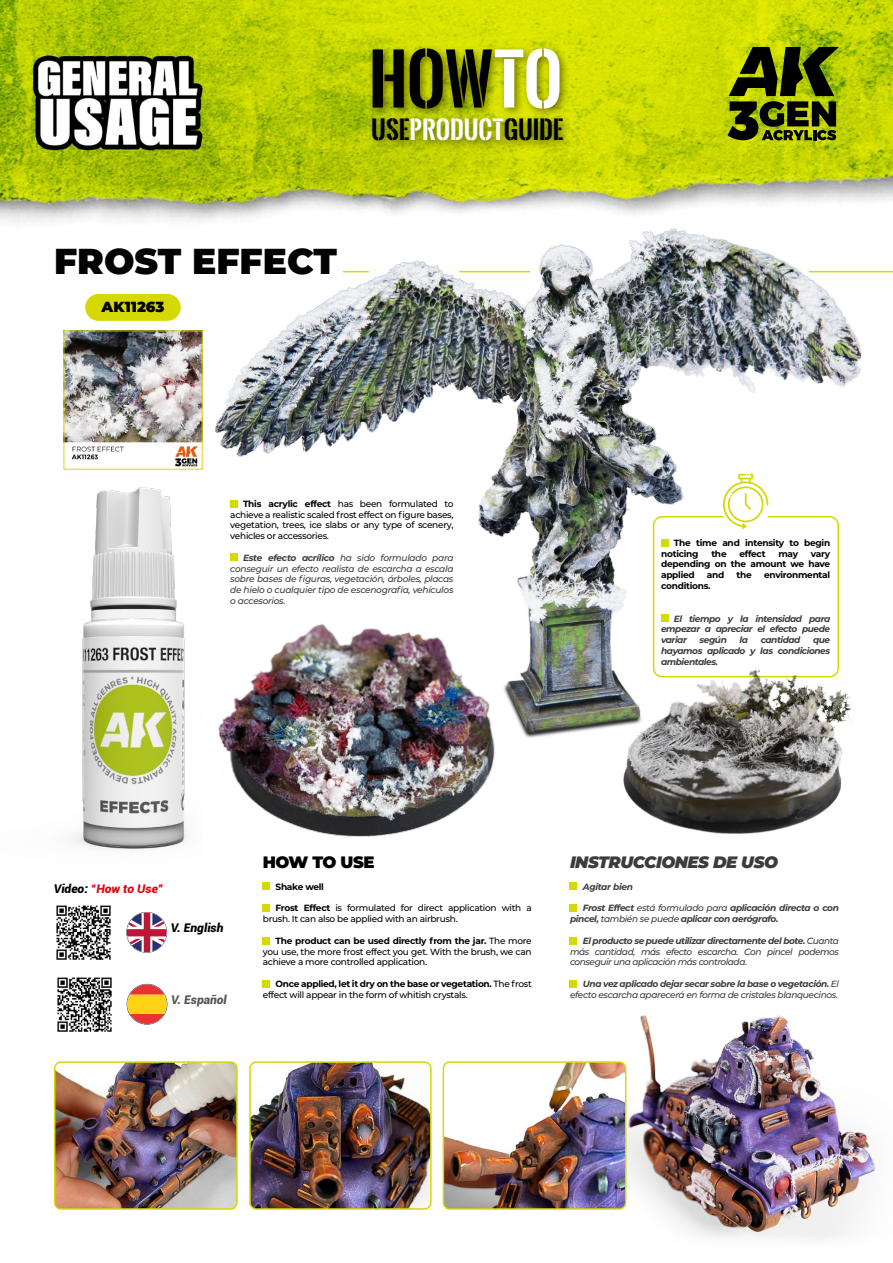
<style>
.page{position:relative;width:893px;height:1263px;background:#fff}
.page>*{position:absolute;margin:0;border:0;box-sizing:border-box;transform-origin:0 0}
.t1{font:700 66.75px "Oswald Stencil";letter-spacing:-.005em;color:#000}
.t2{font:900 36px "Montserrat";color:#020203}
.t3{font:700 24.75px "Oswald Stencil";color:#000}
.t4{font:italic 900 16.5px "Montserrat";letter-spacing:-.03em;color:#3c3c3b}
.t5{font:900 16.5px "Montserrat";letter-spacing:-.03em;color:#000}
.t6{font:900 14.7px "Montserrat";color:#000}
.t7{font:italic 900 12px "Roboto";color:#e30613}
.t8{font:italic 900 12px "Roboto";color:#000}
.t9{font:italic 900 12px "Roboto";color:#575756}
.t10{font:500 9px/10.8px "Montserrat";letter-spacing:-.03em;color:#000}
.t11{font:italic 500 9px/10.8px "Montserrat";letter-spacing:-.04em;color:#3c3c3b;text-align:justify}
.t12{font:italic 700 9px/10.8px "Montserrat";letter-spacing:-.05em;color:#3c3c3b;text-align:justify}
.t13{font:700 9px/10.8px "Montserrat";letter-spacing:-.03em;color:#000}
.t14{font:italic 700 9px "Montserrat";letter-spacing:-.03em;color:#3c3c3b}
.s1{color:#fff}
.s2{font-weight:700}
.s3{color:#000}
.s4{font-weight:500}
</style>
<div class="page">
<img style="left:215px;top:313px;width:647px;height:423px">
<img style="left:215px;top:580px;width:333px;height:257px">
<div style="left:653px;top:516px;width:186px;height:161px;border:2px solid #d6d900;border-radius:9px"></div>
<div style="left:720px;top:479px;width:51px;height:51px;background:#fff;border-radius:50%"></div>
<svg style="left:723px;top:474px;width:45px;height:55px"></svg>
<div style="left:661px;top:539px;width:7px;height:7px;background:#d5d901"></div>
<div style="left:661px;top:614px;width:7px;height:7px;background:#d5d901"></div>
<img style="left:609px;top:639px;width:253px;height:195px">
<img style="left:73px;top:487px;width:114px;height:363px">
<img style="left:569px;top:980px;width:307px;height:259px">
<img style="left:57px;top:1064px;width:178px;height:143px">
<div style="left:54px;top:1061px;width:184px;height:149px;border:2px solid #d5d901;border-radius:6px"></div>
<img style="left:252px;top:1064px;width:177px;height:143px">
<div style="left:249px;top:1061px;width:183px;height:149px;border:2px solid #d5d901;border-radius:6px"></div>
<img style="left:443px;top:1062px;width:183px;height:147px">
<div style="left:443px;top:1061px;width:183px;height:149px;border:2px solid #d5d901;border-radius:6px"></div>
<img style="left:56px;top:905px;width:55px;height:55px">
<svg style="left:126px;top:912px;width:42px;height:41px"></svg>
<img style="left:57px;top:977px;width:55px;height:55px">
<svg style="left:126px;top:983px;width:42px;height:42px"></svg>
<div style="left:263px;top:882px;width:7px;height:8px;background:#d5d901"></div>
<div style="left:263px;top:904px;width:7px;height:7px;background:#d5d901"></div>
<div style="left:263px;top:937px;width:7px;height:7px;background:#d5d901"></div>
<div style="left:263px;top:981px;width:7px;height:7px;background:#d5d901"></div>
<div style="left:570px;top:882px;width:7px;height:8px;background:#d5d901"></div>
<div style="left:570px;top:904px;width:7px;height:7px;background:#d5d901"></div>
<div style="left:570px;top:937px;width:7px;height:7px;background:#d5d901"></div>
<div style="left:570px;top:981px;width:7px;height:7px;background:#d5d901"></div>
<div style="left:85px;top:294px;width:96px;height:27px;background:#d5d901;border-radius:13px"></div>
<div style="left:230px;top:554px;width:7px;height:7px;background:#d5d901"></div>
<div style="left:230px;top:500px;width:7px;height:7px;background:#d5d901"></div>
<img style="left:66px;top:332px;width:135px;height:135px">
<img style="left:0;top:0;width:893px;height:313px">
<div style="left:367px;top:44px;width:207px;height:108px;background:#000;opacity:.49"></div>
<svg style="left:728px;top:47px;width:111px;height:93px;background:#555e00"></svg>
<h1 class="t1" style="left:369px;top:31px;width:195px">HOW<span class="s1">TO</span></h1>
<h3 class="t3" style="left:371px;top:112px;width:194px">USE<span class="s1">PRODUCT</span>GUIDE</h3>
<h2 class="t2" style="left:54px;top:234px;width:285px">FROST EFFECT</h2>
<h3 class="t6" style="left:102px;top:296px;width:65px">AK11263</h3>
<p class="t10" style="left:230px;top:498px;width:225px;text-align:justify;text-indent:13px"><span class="s2">This acrylic effect</span> has been formulated to achieve a realistic scaled frost effect on figure bases, vegetation, trees, ice slabs or any type of scenery, vehicles or accessories.</p>
<p class="t11" style="left:230px;top:552px;width:225px;text-indent:13px"><span class="s2">Este efecto acrílico</span> ha sido formulado para conseguir un efecto realista de escarcha a escala sobre bases de figuras, vegetación, árboles, placas de hielo o cualquier tipo de escenografía, vehículos o accesorios.</p>
<p class="t13" style="left:661px;top:537px;width:171px;text-indent:13px">The time and intensity to begin noticing</p>
<p class="t13" style="left:711px;top:548px;width:17px">the</p>
<p class="t13" style="left:739px;top:548px;width:28px">effect</p>
<p class="t13" style="left:778px;top:548px;width:21px">may</p>
<p class="t13" style="left:661px;top:548px;width:171px;text-align:justify;text-indent:150px">vary depending on the amount we have applied</p>
<p class="t13" style="left:707px;top:569px;width:19px">and</p>
<p class="t13" style="left:737px;top:569px;width:17px">the</p>
<p class="t13" style="left:764px;top:569px;width:68px">environmental</p>
<p class="t13" style="left:661px;top:580px;width:51px">conditions.</p>
<p class="t12" style="left:661px;top:612px;width:171px;text-indent:13px">El tiempo y la intensidad para empezar a apreciar el efecto puede variar</p>
<p class="t12" style="left:700px;top:634px;width:29px">según</p>
<p class="t12" style="left:739px;top:634px;width:10px">la</p>
<p class="t12" style="left:761px;top:634px;width:41px">cantidad</p>
<p class="t12" style="left:661px;top:634px;width:171px;text-indent:152px">que hayamos aplicado y las condiciones ambientales.</p>
<h3 class="t7" style="left:54px;top:880px;width:111px"><span class="s3">Video:</span> “How to Use”</h3>
<h3 class="t8" style="left:171px;top:919px;width:54px">V. English</h3>
<h3 class="t9" style="left:171px;top:991px;width:57px">V. Español</h3>
<h3 class="t5" style="left:263px;top:850px;width:113px">HOW TO USE</h3>
<h3 class="t4" style="left:570px;top:850px;width:210px">INSTRUCCIONES DE USO</h3>
<p class="t13" style="left:276px;top:881px;width:50px">Shake well</p>
<p class="t10" style="left:263px;top:902px;width:270px;text-indent:13px"><span class="s2">Frost Effect</span> is formulated for direct application with a brush. It can also be applied with an airbrush.</p>
<p class="t10" style="left:263px;top:935px;width:270px;text-align:justify;text-indent:13px"><span class="s2">The product can be used directly from the jar.</span> The more you use, the more frost effect you get. With the brush, we can achieve a more controlled application.</p>
<p class="t10" style="left:263px;top:978px;width:270px;text-indent:13px"><span class="s2">Once applied, let it dry on the base or vegetation.</span> The frost effect will appear in the form of whitish crystals.</p>
<p class="t14" style="left:583px;top:880px;width:52px">Agitar bien</p>
<p class="t12" style="left:570px;top:902px;width:270px;text-indent:13px">Frost Effect <span class="s4">está formulado para</span> aplicación directa o con pincel, <span class="s4">también se puede</span> aplicar con aerógrafo.</p>
<p class="t11" style="left:570px;top:935px;width:270px;text-indent:13px"><span class="s2">El producto se puede utilizar directamente del bote.</span> Cuanta más cantidad, más efecto escarcha. Con pincel podemos conseguir una aplicación más controlada.</p>
<p class="t11" style="left:570px;top:978px;width:270px;text-align:right"><span class="s2">Una vez aplicado dejar secar sobre la base o vegetación.</span> El efecto escarcha aparecerá en forma de cristales blanquecinos.</p>
</div>
